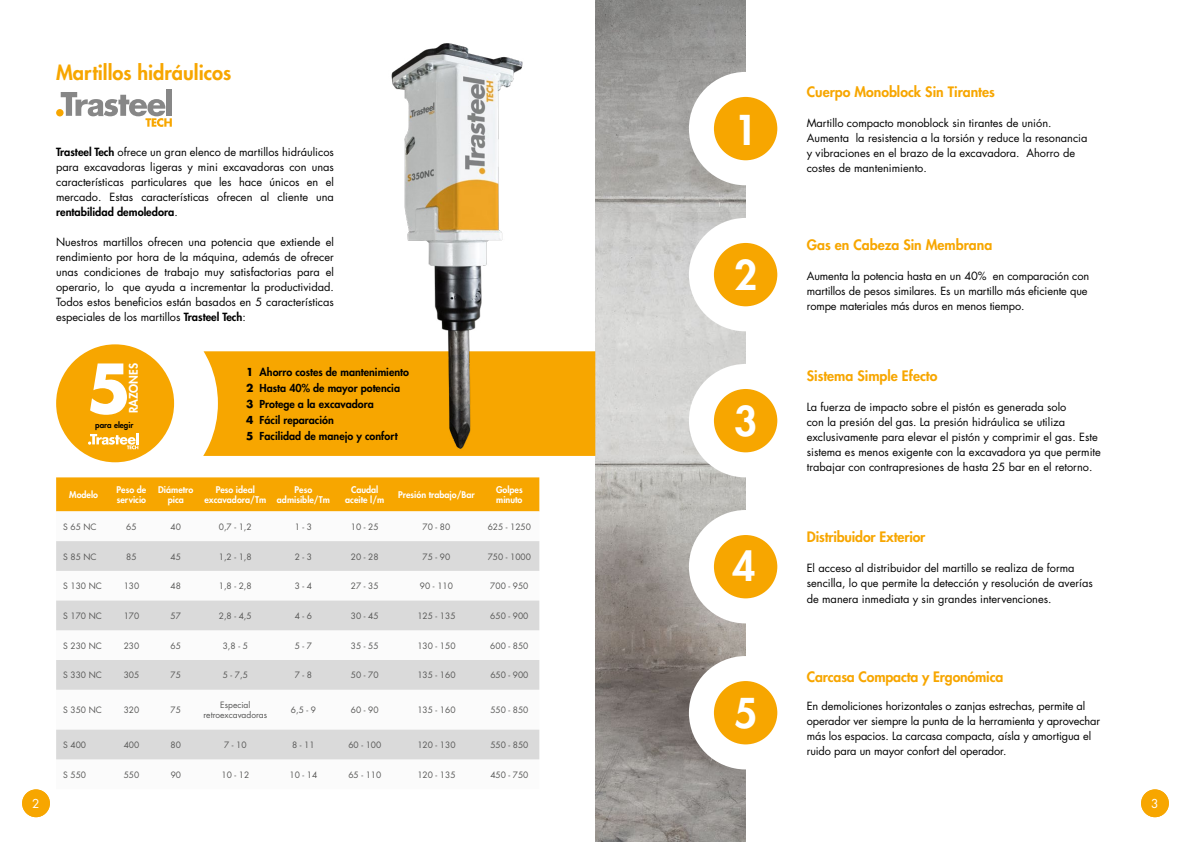
<style>
.page{position:relative;width:1191px;height:842px;background:#fff}
.page>*{position:absolute;margin:0;border:0;box-sizing:border-box;transform-origin:0 0}
.t1{font:700 65.5px "Futura Std";color:#fff}
.t2{font:800 40px "Futura Std";color:#fff}
.t3{font:800 20px "Futura Std";color:#f7a600}
.t4{font:800 14px "Futura Std";color:#f7a600}
.t5{font:12px "Futura Std";color:#fff}
.t6{font:800 11.5px "Futura Std";color:#fff}
.t7{font:11px/15px "Futura Std";color:#000}
.t8{font:800 10.7px/16.1px "Futura Std";color:#000}
.t9{font:800 9px/9.4px "Futura Std";color:#fff;text-align:center}
.t10{font:8.5px/10.2px "Futura Std";color:#575756;text-align:center}
.t11{font:800 8px "Futura Std";color:#000}
.s1{font-weight:800}
.s2{font-weight:700}
</style>
<div class="page">
<img style="left:595px;top:0;width:151px;height:842px">
<div style="left:22px;top:789px;width:28px;height:28px;background:#f7a600;border-radius:50%"></div>
<div style="left:56px;top:477px;width:483px;height:34px;background:#f7a600"></div>
<svg style="left:56px;top:511px;width:483px;height:249px"></svg>
<svg style="left:56px;top:541px;width:483px;height:218px;fill:#dadada"></svg>
<div style="left:56px;top:109px;width:8px;height:7px;background:#f7a600;border-radius:50%"></div>
<div style="left:166px;top:90px;width:6px;height:26px;background:#878787"></div>
<svg style="left:61px;top:92px;width:111px;height:35px"></svg>
<div style="left:203px;top:351px;width:392px;height:105px;background:#f7a600"></div>
<svg style="left:56px;top:344px;width:118px;height:118px"></svg>
<div style="left:1141px;top:789px;width:27px;height:28px;background:#f7a600;border-radius:50%"></div>
<img style="left:381px;top:43px;width:145px;height:413px">
<svg style="left:701px;top:84px;width:89px;height:89px;fill:#f7a600"></svg>
<div style="left:689px;top:72px;width:113px;height:113px;border:25px solid #fff;border-radius:50%"></div>
<svg style="left:701px;top:230px;width:89px;height:89px;fill:#f7a600"></svg>
<div style="left:689px;top:218px;width:113px;height:113px;border:25px solid #fff;border-radius:50%"></div>
<svg style="left:701px;top:376px;width:89px;height:89px;fill:#f7a600"></svg>
<div style="left:689px;top:364px;width:113px;height:113px;border:25px solid #fff;border-radius:50%"></div>
<svg style="left:701px;top:522px;width:89px;height:89px;fill:#f7a600"></svg>
<div style="left:689px;top:510px;width:113px;height:113px;border:25px solid #fff;border-radius:50%"></div>
<svg style="left:701px;top:668px;width:89px;height:89px;fill:#f7a600"></svg>
<div style="left:689px;top:656px;width:113px;height:113px;border:25px solid #fff;border-radius:50%"></div>
<h3 class="t3" style="left:56px;top:60px;width:177px">Martillos hidráulicos</h3>
<p class="t5" style="left:32px;top:796px;width:9px">2</p>
<p class="t7" style="left:56px;top:144px;width:279px;text-align:justify"><span class="s1">Trasteel Tech</span> ofrece un gran elenco de martillos hidráulicos para excavadoras ligeras y mini excavadoras con unas características particulares que les hace únicos en el mercado. Estas características ofrecen al cliente una <span class="s1">rentabilidad demoledora</span>.</p>
<p class="t7" style="left:56px;top:234px;width:279px;text-align:justify">Nuestros martillos ofrecen una potencia que extiende el rendimiento por hora de la máquina, además de ofrecer unas condiciones de trabajo muy satisfactorias para el operario, lo que ayuda a incrementar la productividad.<br>Todos estos beneficios están basados en 5 características especiales de los martillos <span class="s1">Trasteel Tech</span>:</p>
<h1 class="t1" style="left:86px;top:345px;width:46px">5</h1>
<p class="t6" style="left:126px;top:413px;width:52px;rotate:-90deg">RAZONES</p>
<p class="t11" style="left:95px;top:420px;width:40px">para elegir</p>
<p class="t8" style="left:246px;top:364px;width:164px"><span class="s2">1</span> Ahorro costes de mantenimiento<br><span class="s2">2</span> Hasta 40% de mayor potencia<br><span class="s2">3</span> Protege a la excavadora<br><span class="s2">4</span> Fácil reparación<br><span class="s2">5</span> Facilidad de manejo y confort</p>
<p class="t9" style="left:69px;top:490px;width:30px">Modelo</p>
<p class="t9" style="left:117px;top:485px;width:31px;text-align:left">Peso de servicio</p>
<p class="t9" style="left:158px;top:485px;width:37px">Diámetro pica</p>
<p class="t9" style="left:204px;top:485px;width:63px">Peso ideal excavadora/Tm</p>
<p class="t9" style="left:277px;top:485px;width:54px">Peso admisible/Tm</p>
<p class="t9" style="left:345px;top:485px;width:41px">Caudal aceite l/m</p>
<p class="t9" style="left:398px;top:490px;width:78px">Presión trabajo/Bar</p>
<p class="t9" style="left:496px;top:485px;width:28px;text-align:left">Golpes minuto</p>
<p class="t10" style="left:63px;top:522px;width:35px">S 65 NC</p>
<p class="t10" style="left:126px;top:522px;width:12px">65</p>
<p class="t10" style="left:171px;top:522px;width:12px">40</p>
<p class="t10" style="left:219px;top:522px;width:34px">0,7 - 1,2</p>
<p class="t10" style="left:295px;top:522px;width:19px">1 - 3</p>
<p class="t10" style="left:351px;top:522px;width:29px">10 - 25</p>
<p class="t10" style="left:422px;top:522px;width:29px">70 - 80</p>
<p class="t10" style="left:488px;top:522px;width:45px">625 - 1250</p>
<p class="t10" style="left:63px;top:551px;width:35px">S 85 NC</p>
<p class="t10" style="left:126px;top:551px;width:12px">85</p>
<p class="t10" style="left:171px;top:551px;width:12px">45</p>
<p class="t10" style="left:219px;top:551px;width:34px">1,2 - 1,8</p>
<p class="t10" style="left:295px;top:551px;width:19px">2 - 3</p>
<p class="t10" style="left:351px;top:551px;width:29px">20 - 28</p>
<p class="t10" style="left:422px;top:551px;width:29px">75 - 90</p>
<p class="t10" style="left:488px;top:551px;width:45px">750 - 1000</p>
<p class="t10" style="left:63px;top:581px;width:40px">S 130 NC</p>
<p class="t10" style="left:124px;top:581px;width:17px">130</p>
<p class="t10" style="left:171px;top:581px;width:12px">48</p>
<p class="t10" style="left:219px;top:581px;width:34px">1,8 - 2,8</p>
<p class="t10" style="left:295px;top:581px;width:19px">3 - 4</p>
<p class="t10" style="left:351px;top:581px;width:29px">27 - 35</p>
<p class="t10" style="left:420px;top:581px;width:34px">90 - 110</p>
<p class="t10" style="left:490px;top:581px;width:40px">700 - 950</p>
<p class="t10" style="left:63px;top:611px;width:40px">S 170 NC</p>
<p class="t10" style="left:124px;top:611px;width:17px">170</p>
<p class="t10" style="left:171px;top:611px;width:12px">57</p>
<p class="t10" style="left:219px;top:611px;width:34px">2,8 - 4,5</p>
<p class="t10" style="left:295px;top:611px;width:19px">4 - 6</p>
<p class="t10" style="left:351px;top:611px;width:29px">30 - 45</p>
<p class="t10" style="left:417px;top:611px;width:40px">125 - 135</p>
<p class="t10" style="left:490px;top:611px;width:40px">650 - 900</p>
<p class="t10" style="left:63px;top:640px;width:40px">S 230 NC</p>
<p class="t10" style="left:124px;top:640px;width:17px">230</p>
<p class="t10" style="left:171px;top:640px;width:12px">65</p>
<p class="t10" style="left:223px;top:640px;width:27px">3,8 - 5</p>
<p class="t10" style="left:295px;top:640px;width:19px">5 - 7</p>
<p class="t10" style="left:351px;top:640px;width:29px">35 - 55</p>
<p class="t10" style="left:417px;top:640px;width:40px">130 - 150</p>
<p class="t10" style="left:490px;top:640px;width:40px">600 - 850</p>
<p class="t10" style="left:63px;top:670px;width:40px">S 330 NC</p>
<p class="t10" style="left:124px;top:670px;width:17px">305</p>
<p class="t10" style="left:171px;top:670px;width:12px">75</p>
<p class="t10" style="left:223px;top:670px;width:27px">5 - 7,5</p>
<p class="t10" style="left:295px;top:670px;width:19px">7 - 8</p>
<p class="t10" style="left:351px;top:670px;width:29px">50 - 70</p>
<p class="t10" style="left:417px;top:670px;width:40px">135 - 160</p>
<p class="t10" style="left:490px;top:670px;width:40px">650 - 900</p>
<p class="t10" style="left:63px;top:705px;width:40px">S 350 NC</p>
<p class="t10" style="left:124px;top:705px;width:17px">320</p>
<p class="t10" style="left:171px;top:705px;width:12px">75</p>
<p class="t10" style="left:203px;top:700px;width:65px">Especial retroexcavadoras</p>
<p class="t10" style="left:291px;top:705px;width:27px">6,5 - 9</p>
<p class="t10" style="left:351px;top:705px;width:29px">60 - 90</p>
<p class="t10" style="left:417px;top:705px;width:40px">135 - 160</p>
<p class="t10" style="left:490px;top:705px;width:40px">550 - 850</p>
<p class="t10" style="left:63px;top:740px;width:24px">S 400</p>
<p class="t10" style="left:124px;top:740px;width:17px">400</p>
<p class="t10" style="left:171px;top:740px;width:12px">80</p>
<p class="t10" style="left:224px;top:740px;width:24px">7 - 10</p>
<p class="t10" style="left:292px;top:740px;width:24px">8 - 11</p>
<p class="t10" style="left:348px;top:740px;width:34px">60 - 100</p>
<p class="t10" style="left:417px;top:740px;width:40px">120 - 130</p>
<p class="t10" style="left:490px;top:740px;width:40px">550 - 850</p>
<p class="t10" style="left:63px;top:770px;width:24px">S 550</p>
<p class="t10" style="left:124px;top:770px;width:17px">550</p>
<p class="t10" style="left:171px;top:770px;width:12px">90</p>
<p class="t10" style="left:221px;top:770px;width:29px">10 - 12</p>
<p class="t10" style="left:289px;top:770px;width:29px">10 - 14</p>
<p class="t10" style="left:348px;top:770px;width:34px">65 - 110</p>
<p class="t10" style="left:417px;top:770px;width:40px">120 - 135</p>
<p class="t10" style="left:490px;top:770px;width:40px">450 - 750</p>
<h2 class="t2" style="left:734px;top:105px;width:25px">1</h2>
<h2 class="t2" style="left:734px;top:250px;width:25px">2</h2>
<h2 class="t2" style="left:734px;top:396px;width:25px">3</h2>
<h2 class="t2" style="left:732px;top:541px;width:25px">4</h2>
<h2 class="t2" style="left:734px;top:688px;width:25px">5</h2>
<p class="t4" style="left:806px;top:83px;width:190px">Cuerpo Monoblock Sin Tirantes</p>
<p class="t7" style="left:806px;top:115px;width:282px">Martillo compacto monoblock sin tirantes de unión.<br>Aumenta la resistencia a la torsión y reduce la resonancia y vibraciones en el brazo de la excavadora. Ahorro de costes de mantenimiento.</p>
<p class="t4" style="left:806px;top:236px;width:187px">Gas en Cabeza Sin Membrana</p>
<p class="t7" style="left:806px;top:269px;width:284px">Aumenta la potencia hasta en un 40% en comparación con martillos de pesos similares. Es un martillo más eficiente que rompe materiales más duros en menos tiempo.</p>
<p class="t4" style="left:806px;top:367px;width:132px">Sistema Simple Efecto</p>
<p class="t7" style="left:806px;top:400px;width:296px">La fuerza de impacto sobre el pistón es generada solo<br>con la presión del gas. La presión hidráulica se utiliza exclusivamente para elevar el pistón y comprimir el gas. Este sistema es menos exigente con la excavadora ya que permite trabajar con contrapresiones de hasta 25 bar en el retorno.</p>
<p class="t4" style="left:806px;top:528px;width:120px">Distribuidor Exterior</p>
<p class="t7" style="left:806px;top:561px;width:287px">El acceso al distribuidor del martillo se realiza de forma sencilla, lo que permite la detección y resolución de averías de manera inmediata y sin grandes intervenciones.</p>
<p class="t4" style="left:806px;top:668px;width:198px">Carcasa Compacta y Ergonómica</p>
<p class="t7" style="left:806px;top:699px;width:295px">En demoliciones horizontales o zanjas estrechas, permite al operador ver siempre la punta de la herramienta y aprovechar más los espacios. La carcasa compacta, aísla y amortigua el ruido para un mayor confort del operador.</p>
<p class="t5" style="left:1151px;top:796px;width:9px">3</p>
</div>
